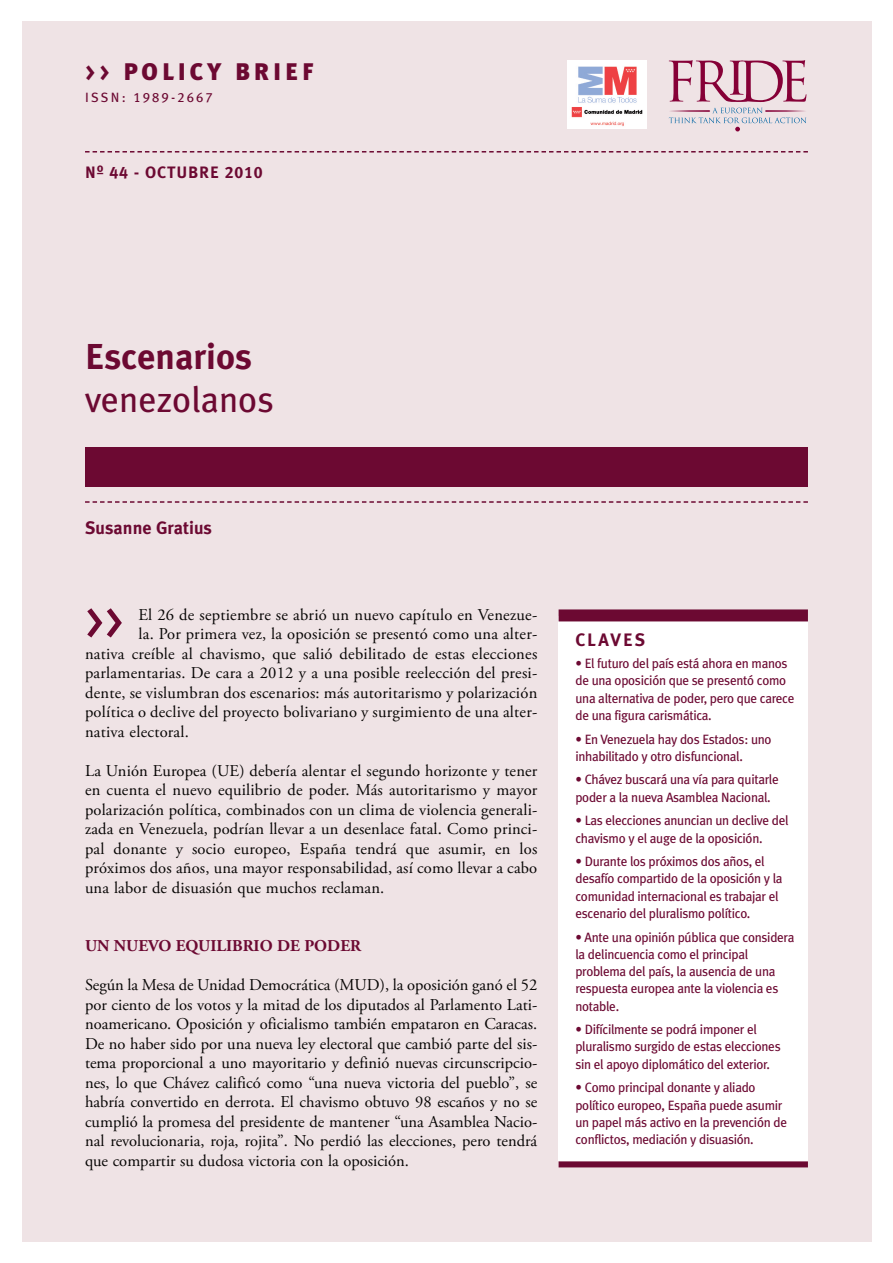
<style>
.page{position:relative;width:893px;height:1263px;background:#fff}
.page>*{position:absolute;margin:0;border:0;box-sizing:border-box;transform-origin:0 0}
.t1{font:54px "Meta Plus Book Caps";color:#6c0932}
.t2{font:36px "Meta Plus";color:#6c0932}
.t3{font:700 36px "Meta Plus";color:#6c0932}
.t4{font:900 24px "Meta Plus";letter-spacing:.165em;color:#6c0932}
.t5{font:700 18px "Meta Plus";color:#6c0932}
.t6{font:16.5px/19.5px "Adobe Garamond Pro";letter-spacing:.015em;color:#070504;text-align:justify}
.t7{font:700 16.5px "Adobe Garamond Pro";color:#6c0932}
.t8{font:16.5px "Meta Plus Bold Caps";letter-spacing:.055em;color:#6c0932}
.t9{font:13.5px/17.2px "Meta Plus";letter-spacing:-.025em;color:#6c0932}
.t10{font:13.5px "Meta Plus Book Caps";letter-spacing:.16em;color:#6c0932}
.s1{font-family:"Meta Plus Bold Caps";font-weight:400}
</style>
<div class="page">
<div style="left:22px;top:22px;width:850px;height:1220px;background:#efe3e5"></div>
<svg style="left:85px;top:151px;width:723px;height:2px"></svg>
<div style="left:85px;top:447px;width:723px;height:39px;background:#6c0932"></div>
<svg style="left:85px;top:501px;width:723px;height:2px"></svg>
<div style="left:559px;top:616px;width:249px;height:545px;background:#fff"></div>
<div style="left:559px;top:609px;width:249px;height:12px;background:#6c0932"></div>
<div style="left:559px;top:1161px;width:249px;height:6px;background:#6c0932"></div>
<svg style="left:669px;top:60px;width:137px;height:71px"></svg>
<img style="left:567px;top:60px;width:79px;height:68px">
<h3 class="t4" style="left:85px;top:57px;width:230px"><span class="s1">&gt;&gt;</span> POLICY BRIEF</h3>
<p class="t10" style="left:85px;top:90px;width:129px">ISSN: 1989-2667</p>
<p class="t8" style="left:85px;top:162px;width:179px">Nº 44 - OCTUBRE 2010</p>
<h2 class="t3" style="left:85px;top:335px;width:169px">Escenarios</h2>
<h2 class="t2" style="left:85px;top:379px;width:190px">venezolanos</h2>
<p class="t5" style="left:85px;top:518px;width:129px">Susanne Gratius</p>
<p class="t6" style="left:138px;top:606px;width:400px">El 26 de septiembre se abrió un nuevo capítulo en Venezue-</p>
<p class="t6" style="left:138px;top:625px;width:400px">la. Por primera vez, la oposición se presentó como una alter-</p>
<p class="t6" style="left:85px;top:645px;width:454px">nativa creíble al chavismo, que salió debilitado de estas elecciones</p>
<p class="t6" style="left:85px;top:664px;width:454px">parlamentarias. De cara a 2012 y a una posible reelección del presi-</p>
<p class="t6" style="left:85px;top:684px;width:454px">dente, se vislumbran dos escenarios: más autoritarismo y polarización</p>
<p class="t6" style="left:85px;top:703px;width:454px">política o declive del proyecto bolivariano y surgimiento de una alter-</p>
<p class="t6" style="left:85px;top:723px;width:105px">nativa electoral.</p>
<p class="t6" style="left:85px;top:762px;width:454px">La Unión Europea (UE) debería alentar el segundo horizonte y tener en cuenta el nuevo equilibrio de poder. Más autoritarismo y mayor polarización política, combinados con un clima de violencia generali&shy;zada en Venezuela, podrían llevar a un desenlace fatal. Como princi&shy;pal donante y socio europeo, España tendrá que asumir, en los próximos dos años, una mayor responsabilidad, así como llevar a cabo una labor de disuasión que muchos reclaman.</p>
<h1 class="t1" style="left:85px;top:589px;width:40px">&gt;&gt;</h1>
<p class="t7" style="left:85px;top:939px;width:278px">UN NUEVO EQUILIBRIO DE PODER</p>
<p class="t6" style="left:85px;top:976px;width:454px">Según la Mesa de Unidad Democrática (MUD), la oposición ganó el 52 por ciento de los votos y la mitad de los diputados al Parlamento Lati&shy;noamericano. Oposición y oficialismo también empataron en Caracas.<br>De no haber sido por una nueva ley electoral que cambió parte del sis&shy;tema proporcional a uno mayoritario y definió nuevas circunscripcio&shy;nes, lo que Chávez calificó como “una nueva victoria del pueblo”, se habría convertido en derrota. El chavismo obtuvo 98 escaños y no se cumplió la promesa del presidente de mantener “una Asamblea Nacio&shy;nal revolucionaria, roja, rojita”. No perdió las elecciones, pero tendrá que compartir su dudosa victoria con la oposición.</p>
<p class="t5" style="left:575px;top:630px;width:71px">CLAVES</p>
<p class="t9" style="left:575px;top:655px;width:221px">• El futuro del país está ahora en manos de una oposición que se presentó como una alternativa de poder, pero que carece de una figura carismática.</p>
<p class="t9" style="left:575px;top:730px;width:198px">• En Venezuela hay dos Estados: uno inhabilitado y otro disfuncional.</p>
<p class="t9" style="left:575px;top:771px;width:205px">• Chávez buscará una vía para quitarle poder a la nueva Asamblea Nacional.</p>
<p class="t9" style="left:575px;top:812px;width:215px">• Las elecciones anuncian un declive del chavismo y el auge de la oposición.</p>
<p class="t9" style="left:575px;top:853px;width:209px">• Durante los próximos dos años, el desafío compartido de la oposición y la comunidad internacional es trabajar el escenario del pluralismo político.</p>
<p class="t9" style="left:575px;top:928px;width:220px">• Ante una opinión pública que considera la delincuencia como el principal problema del país, la ausencia de una respuesta europea ante la violencia es notable.</p>
<p class="t9" style="left:575px;top:1021px;width:207px">• Difícilmente se podrá imponer el pluralismo surgido de estas elecciones sin el apoyo diplomático del exterior.</p>
<p class="t9" style="left:575px;top:1079px;width:213px">• Como principal donante y aliado político europeo, España puede asumir un papel más activo en la prevención de conflictos, mediación y disuasión.</p>
</div>
